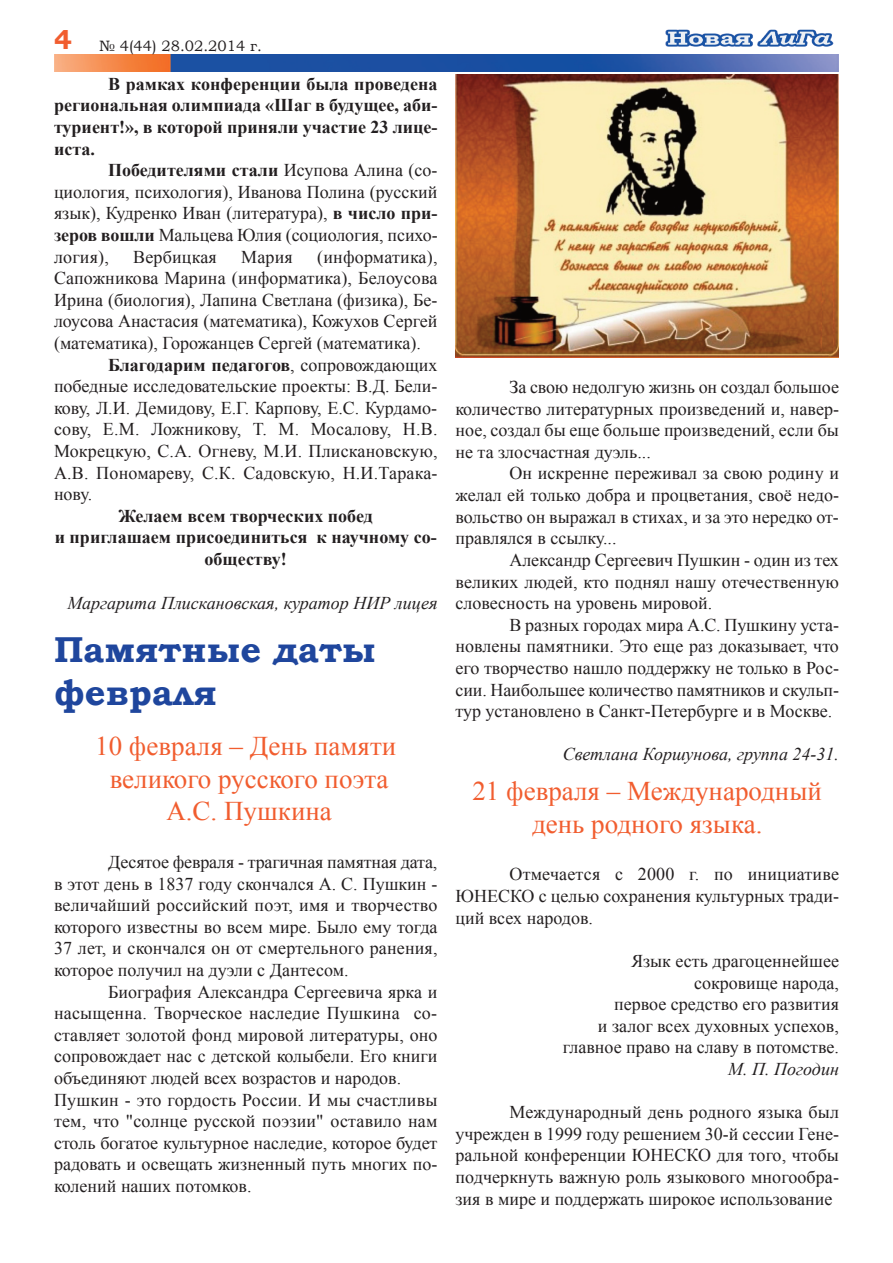
<style>
.page{position:relative;width:893px;height:1263px;background:#fff}
.page>*{position:absolute;margin:0;border:0;box-sizing:border-box;transform-origin:0 0}
.t1{font:700 36px/43.2px "Bookman Old Style";color:#1f469d}
.t2{font:27px/32.4px "Times New Roman";color:#f15d2f;text-align:center}
.t3{font:18px/21.6px "Times New Roman";color:#231f20;text-align:justify}
.t4{font:700 18px/21.6px "Times New Roman";color:#231f20;text-align:justify}
.t5{font:italic 18px "Times New Roman";color:#231f20}
.t6{font:15px "Bookman Old Style";color:#231f20}
.s1{font-weight:700;font-size:27px;color:#f15d2f}
.s2{font-weight:700}
.s3{font-weight:400}
</style>
<div class="page">
<img style="left:455px;top:74px;width:384px;height:283px">
<img style="left:54px;top:55px;width:784px;height:16px">
<img style="left:665px;top:29px;width:169px;height:18px">
<p class="t6" style="left:54px;top:37px;width:209px"><span class="s1">4</span> № 4(44) 28.02.2014 г.</p>
<p class="t4" style="left:54px;top:73px;width:385px;text-indent:54px">В рамках конференции была проведена региональная олимпиада «Шаг в будущее, аби&shy;туриент!», в которой приняли участие 23 лице&shy;иста.</p>
<p class="t3" style="left:54px;top:159px;width:385px;text-indent:54px"><span class="s2">Победителями стали</span> Исупова Алина (со&shy;циология, психология), Иванова Полина (русский язык), Кудренко Иван (литература), <span class="s2">в число при&shy;зеров вошли</span> Мальцева Юлия (социология, психо&shy;логия),</p>
<p class="t3" style="left:133px;top:246px;width:85px">Вербицкая</p>
<p class="t3" style="left:241px;top:246px;width:53px">Мария</p>
<p class="t3" style="left:317px;top:246px;width:122px">(информатика),</p>
<p class="t3" style="left:54px;top:267px;width:385px">Сапожникова Марина (информатика), Белоусова</p>
<p class="t3" style="left:54px;top:289px;width:385px">Ирина (биология), Лапина Светлана (физика), Бе-</p>
<p class="t3" style="left:54px;top:310px;width:385px">лоусова Анастасия (математика), Кожухов Сергей</p>
<p class="t3" style="left:54px;top:332px;width:368px">(математика), Горожанцев Сергей (математика).</p>
<p class="t4" style="left:108px;top:354px;width:331px">Благодарим педагогов<span class="s3">, сопровождающих</span></p>
<p class="t3" style="left:54px;top:375px;width:385px">победные исследовательские проекты: В.Д. Бели-</p>
<p class="t3" style="left:54px;top:397px;width:385px">кову, Л.И. Демидову, Е.Г. Карпову, Е.С. Курдамо-</p>
<p class="t3" style="left:54px;top:418px;width:385px">сову, Е.М. Ложникову, Т. М. Мосалову, Н.В.</p>
<p class="t3" style="left:54px;top:440px;width:385px">Мокрецкую, С.А. Огневу, М.И. Плискановскую,</p>
<p class="t3" style="left:54px;top:462px;width:385px">А.В. Пономареву, С.К. Садовскую, Н.И.Тарака-</p>
<p class="t3" style="left:54px;top:483px;width:40px">нову.</p>
<p class="t4" style="left:55px;top:504px;width:383px;text-align:center">Желаем всем творческих побед<br>и приглашаем присоединиться к научному со&shy;обществу!</p>
<p class="t5" style="left:68px;top:593px;width:371px">Маргарита Плискановская, куратор НИР лицея</p>
<h1 class="t1" style="left:54px;top:627px;width:323px">Памятные даты февраля</h1>
<h2 class="t2" style="left:95px;top:730px;width:303px">10 февраля – День памяти великого русского поэта<br>А.С. Пушкина</h2>
<p class="t3" style="left:54px;top:851px;width:385px;text-indent:54px">Десятое февраля - трагичная памятная дата, в этот день в 1837 году скончался А. С. Пушкин - величайший российский поэт, имя и творчество которого известны во всем мире. Было ему тогда 37 лет, и скончался он от смертельного ранения, которое получил на дуэли с Дантесом.</p>
<p class="t3" style="left:54px;top:981px;width:385px;text-align:left;text-indent:54px">Биография Александра Сергеевича ярка и насыщенна. Творческое наследие Пушкина со&shy;ставляет золотой фонд мировой литературы, оно сопровождает нас с детской колыбели. Его книги объединяют людей всех возрастов и народов.<br>Пушкин - это гордость России. И мы счастливы тем, что "солнце русской поэзии" оставило нам столь богатое культурное наследие, которое будет радовать и освещать жизненный путь многих по&shy;колений наших потомков.</p>
<p class="t3" style="left:455px;top:376px;width:385px;text-indent:54px">За свою недолгую жизнь он создал большое количество литературных произведений и, навер&shy;ное, создал бы еще больше произведений, если бы не та злосчастная дуэль...</p>
<p class="t3" style="left:455px;top:463px;width:385px;text-indent:54px">Он искренне переживал за свою родину и желал ей только добра и процветания, своё недо&shy;вольство он выражал в стихах, и за это нередко от&shy;правлялся в ссылку...</p>
<p class="t3" style="left:455px;top:549px;width:385px;text-indent:54px">Александр Сергеевич Пушкин - один из тех великих людей, кто поднял нашу отечественную словесность на уровень мировой.</p>
<p class="t3" style="left:455px;top:614px;width:385px;text-indent:54px">В разных городах мира А.С. Пушкину уста&shy;новлены памятники. Это еще раз доказывает, что его творчество нашло поддержку не только в Рос&shy;сии. Наибольшее количество памятников и скульп&shy;тур установлено в Санкт-Петербурге и в Москве.</p>
<p class="t5" style="left:563px;top:744px;width:278px">Светлана Коршунова, группа 24-31.</p>
<h2 class="t2" style="left:472px;top:775px;width:351px">21 февраля – Международный день родного языка.</h2>
<p class="t3" style="left:455px;top:864px;width:385px;text-indent:54px">Отмечается с 2000 г. по инициативе ЮНЕСКО с целью сохранения культурных тради&shy;ций всех народов.</p>
<p class="t3" style="left:563px;top:950px;width:278px;text-align:right">Язык есть драгоценнейшее сокровище народа,<br>первое средство его развития<br>и залог всех духовных успехов, главное право на славу в потомстве.</p>
<p class="t5" style="left:728px;top:1059px;width:112px">М. П. Погодин</p>
<p class="t3" style="left:455px;top:1101px;width:385px;text-indent:54px">Международный день родного языка был учрежден в 1999 году решением 30-й сессии Гене&shy;ральной конференции ЮНЕСКО для того, чтобы подчеркнуть важную роль языкового многообра&shy;зия в мире и поддержать широкое использование</p>
</div>
